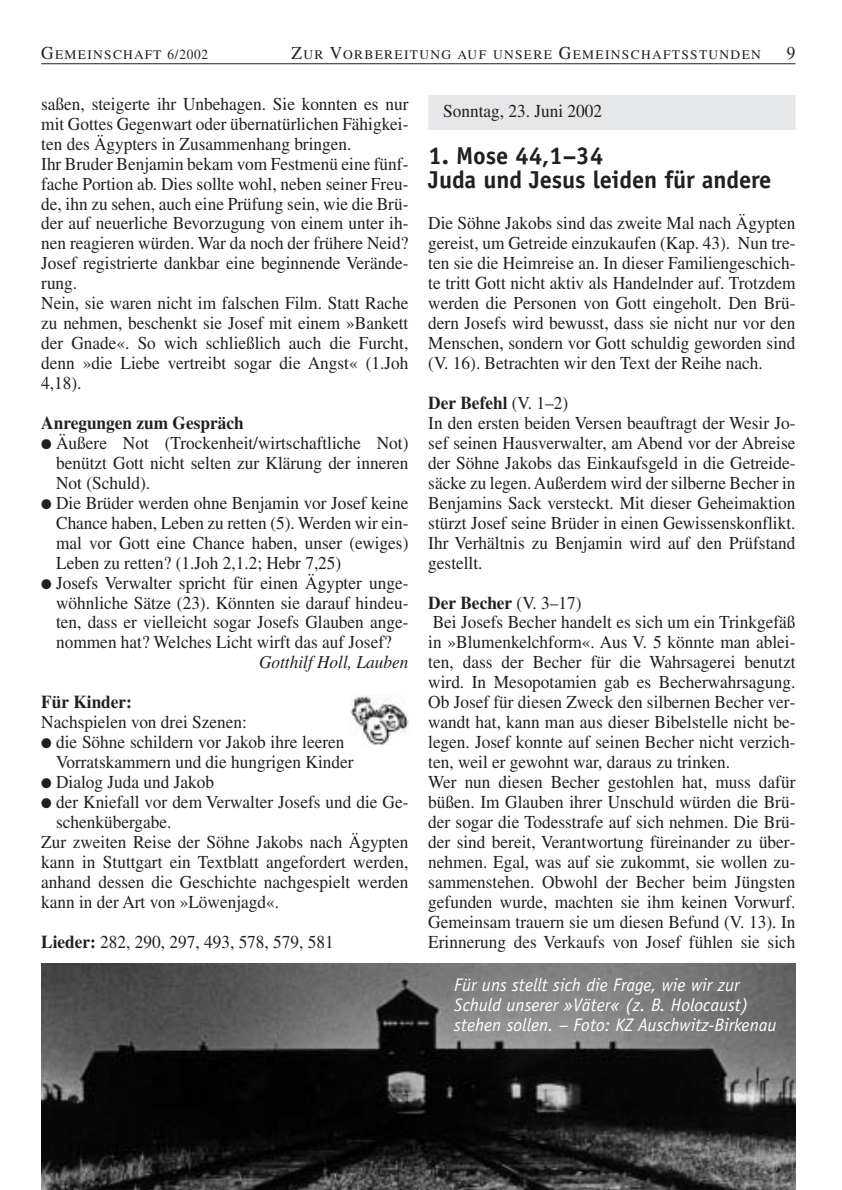
<style>
.page{position:relative;width:842px;height:1190px;background:#fff}
.page>*{position:absolute;margin:0;border:0;box-sizing:border-box;transform-origin:0 0}
.t1{font:700 24.5px/24.5px "Officina Sans";letter-spacing:-.005em;color:#231f1f}
.t2{font:18.2px/19.9px "Times";color:#231f1f;scale:.95 1}
.t3{font:italic 18.2px/19.9px "Officina Sans";color:#fff}
.t4{font:700 18.2px "Times";color:#231f1f;scale:.95 1}
.t5{font:italic 18.2px "Times";color:#231f1f;scale:.95 1}
.t6{font:13.12px "Times";letter-spacing:.095em;color:#231f1f}
.s1{font-size:18.2px}
.s2{font-size:14px}
.s3{font-weight:700}
</style>
<div class="page">
<div style="left:428px;top:95px;width:367px;height:35px;background:#e6e7e8"></div>
<hr style="left:41px;top:63px;width:754px;height:1px;background:#231f1f">
<img style="left:350px;top:694px;width:59px;height:51px">
<img style="left:41px;top:964px;width:754px;height:226px">
<p class="t6" style="left:41px;top:50px;width:168px"><span class="s1">G</span>EMEINSCHAFT <span class="s2">6/2002</span></p>
<p class="t6" style="left:292px;top:50px;width:471px"><span class="s1">Z</span>UR <span class="s1">V</span>ORBEREITUNG AUF UNSERE <span class="s1">G</span>EMEINSCHAFTSSTUNDEN</p>
<p class="t2" style="left:787px;top:45px;width:11px">9</p>
<p class="t2" style="left:41px;top:95px;width:388px">saßen, steigerte ihr Unbehagen. Sie konnten es nur mit Gottes Gegenwart oder übernatürlichen Fähigkei&shy;ten des Ägypters in Zusammenhang bringen.<br>Ihr Bruder Benjamin bekam vom Festmenü eine fünf&shy;fache Portion ab. Dies sollte wohl, neben seiner Freu&shy;de, ihn zu sehen, auch eine Prüfung sein, wie die Brü&shy;der auf neuerliche Bevorzugung von einem unter ih&shy;nen reagieren würden. War da noch der frühere Neid?<br>Josef registrierte dankbar eine beginnende Verände&shy;rung.<br>Nein, sie waren nicht im falschen Film. Statt Rache zu nehmen, beschenkt sie Josef mit einem »Bankett der Gnade«. So wich schließlich auch die Furcht, denn »die Liebe vertreibt sogar die Angst« (1.Joh 4,18).</p>
<p class="t4" style="left:41px;top:416px;width:214px">Anregungen zum Gespräch</p>
<p class="t2" style="left:56px;top:435px;width:372px;text-align:justify;text-indent:-15px">● Äußere Not (Trockenheit/wirtschaftliche Not) benützt Gott nicht selten zur Klärung der inneren Not (Schuld).</p>
<p class="t2" style="left:56px;top:494px;width:372px;text-align:justify;text-indent:-15px">● Die Brüder werden ohne Benjamin vor Josef keine Chance haben, Leben zu retten (5). Werden wir ein&shy;mal vor Gott eine Chance haben, unser (ewiges)<br>Leben zu retten? (1.Joh 2,1.2; Hebr 7,25)</p>
<p class="t2" style="left:56px;top:574px;width:372px;text-align:justify;text-indent:-15px">● Josefs Verwalter spricht für einen Ägypter unge&shy;wöhnliche Sätze (23). Könnten sie darauf hindeu&shy;ten, dass er vielleicht sogar Josefs Glauben ange&shy;nommen hat? Welches Licht wirft das auf Josef?</p>
<p class="t5" style="left:259px;top:656px;width:159px">Gotthilf Holl, Lauben</p>
<p class="t4" style="left:41px;top:696px;width:97px">Für Kinder:</p>
<p class="t2" style="left:41px;top:714px;width:218px">Nachspielen von drei Szenen:</p>
<p class="t2" style="left:56px;top:734px;width:315px;text-indent:-15px">● die Söhne schildern vor Jakob ihre leeren<br>Vorratskammern und die hungrigen Kinder</p>
<p class="t2" style="left:41px;top:774px;width:183px">● Dialog Juda und Jakob</p>
<p class="t2" style="left:41px;top:794px;width:388px">● der Kniefall vor dem Verwalter Josefs und die Ge-</p>
<p class="t2" style="left:56px;top:814px;width:123px">schenkübergabe.</p>
<p class="t2" style="left:41px;top:834px;width:388px">Zur zweiten Reise der Söhne Jakobs nach Ägypten</p>
<p class="t2" style="left:41px;top:854px;width:388px">kann in Stuttgart ein Textblatt angefordert werden,</p>
<p class="t2" style="left:41px;top:873px;width:388px">anhand dessen die Geschichte nachgespielt werden</p>
<p class="t2" style="left:41px;top:893px;width:252px">kann in der Art von »Löwenjagd«.</p>
<p class="t2" style="left:41px;top:933px;width:309px"><span class="s3">Lieder:</span> 282, 290, 297, 493, 578, 579, 581</p>
<p class="t2" style="left:443px;top:102px;width:169px">Sonntag, 23. Juni 2002</p>
<h1 class="t1" style="left:428px;top:145px;width:345px">1. Mose 44,1–34<br>Juda und Jesus leiden für andere</h1>
<p class="t2" style="left:428px;top:215px;width:388px;text-align:justify">Die Söhne Jakobs sind das zweite Mal nach Ägypten gereist, um Getreide einzukaufen (Kap. 43). Nun tre&shy;ten sie die Heimreise an. In dieser Familiengeschich&shy;te tritt Gott nicht aktiv als Handelnder auf. Trotzdem werden die Personen von Gott eingeholt. Den Brü&shy;dern Josefs wird bewusst, dass sie nicht nur vor den Menschen, sondern vor Gott schuldig geworden sind (V. 16). Betrachten wir den Text der Reihe nach.</p>
<p class="t2" style="left:428px;top:395px;width:388px"><span class="s3">Der Befehl</span> (V. 1–2)<br>In den ersten beiden Versen beauftragt der Wesir Jo&shy;sef seinen Hausverwalter, am Abend vor der Abreise der Söhne Jakobs das Einkaufsgeld in die Getreide&shy;säcke zu legen. Außerdem wird der silberne Becher in Benjamins Sack versteckt. Mit dieser Geheimaktion stürzt Josef seine Brüder in einen Gewissenskonflikt.<br>Ihr Verhältnis zu Benjamin wird auf den Prüfstand gestellt.</p>
<p class="t2" style="left:428px;top:594px;width:388px"><span class="s3">Der Becher</span> (V. 3–17)<br>Bei Josefs Becher handelt es sich um ein Trinkgefäß in »Blumenkelchform«. Aus V. 5 könnte man ablei&shy;ten, dass der Becher für die Wahrsagerei benutzt wird. In Mesopotamien gab es Becherwahrsagung.<br>Ob Josef für diesen Zweck den silbernen Becher ver&shy;wandt hat, kann man aus dieser Bibelstelle nicht be&shy;legen. Josef konnte auf seinen Becher nicht verzich&shy;ten, weil er gewohnt war, daraus zu trinken.<br>Wer nun diesen Becher gestohlen hat, muss dafür büßen. Im Glauben ihrer Unschuld würden die Brü&shy;der sogar die Todesstrafe auf sich nehmen. Die Brü&shy;der sind bereit, Verantwortung füreinander zu über&shy;nehmen. Egal, was auf sie zukommt, sie wollen zu&shy;sammenstehen. Obwohl der Becher beim Jüngsten gefunden wurde, machten sie ihm keinen Vorwurf.<br>Gemeinsam trauern sie um diesen Befund (V. 13). In Erinnerung des Verkaufs von Josef fühlen sie sich</p>
<p class="t3" style="left:454px;top:977px;width:324px">Für uns stellt sich die Frage, wie wir zur<br>Schuld unserer »Väter« (z. B. Holocaust) stehen sollen. – Foto: KZ Auschwitz-Birkenau</p>
</div>
